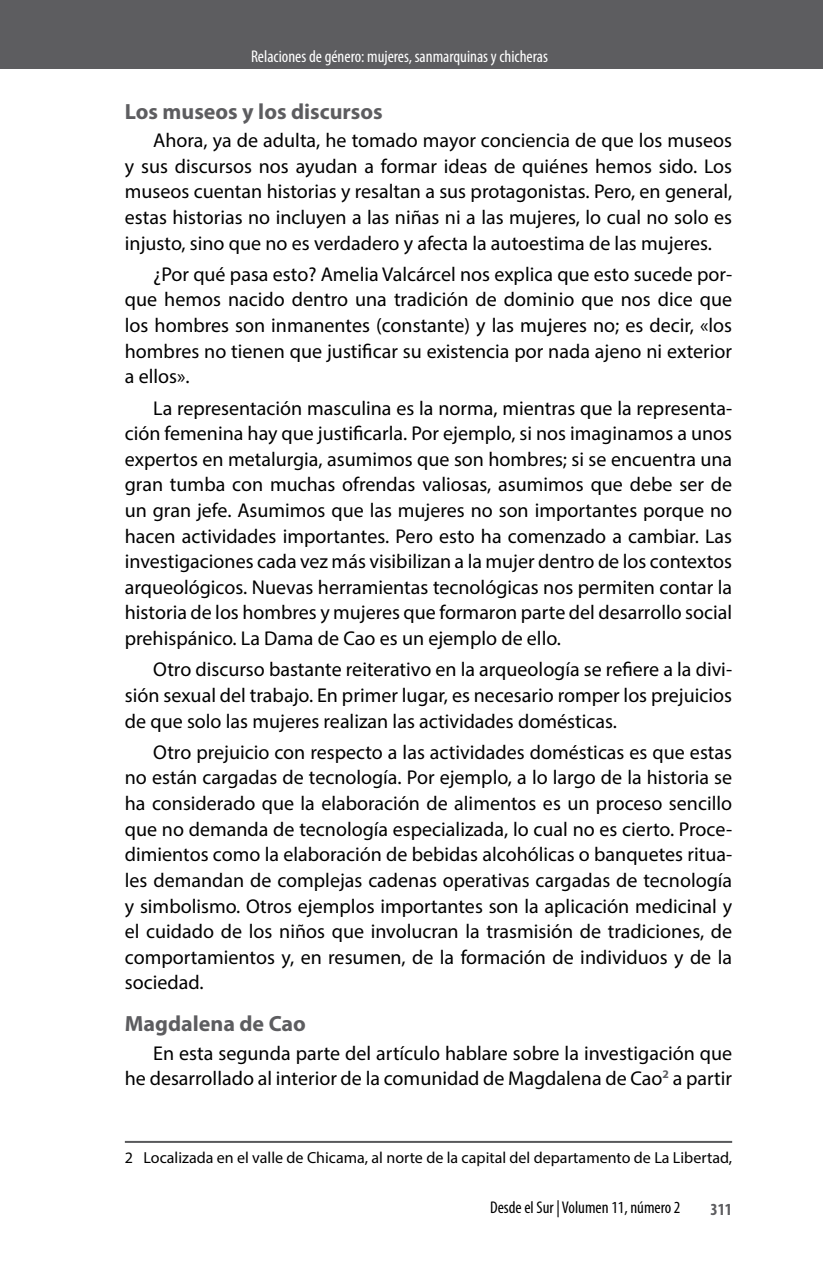
<style>
.page{position:relative;width:823px;height:1265px;background:#fff}
.page>*{position:absolute;margin:0;border:0;box-sizing:border-box;transform-origin:0 0}
.t1{font:700 22px "Myriad Pro";color:#5d5d60}
.t2{font:20px/25.6px "Myriad Pro";color:#000;text-align:justify}
.t3{font:condensed 17px "Myriad Pro";color:#fff}
.t4{font:condensed 17px "Myriad Pro";color:#000}
.t5{font:700 condensed 17px "Myriad Pro";color:#5d5d60}
.t6{font:16px "Myriad Pro";color:#000}
</style>
<div class="page">
<div style="left:0;top:0;width:822px;height:68px;background:#5d5d60"></div>
<hr style="left:125px;top:1140px;width:606px;height:2px;background:#58595b">
<p class="t3" style="left:251px;top:46px;width:298px">Relaciones de género: mujeres, sanmarquinas y chicheras</p>
<p class="t1" style="left:125px;top:97px;width:259px">Los museos y los discursos</p>
<p class="t2" style="left:125px;top:127px;width:608px;text-indent:28px">Ahora, ya de adulta, he tomado mayor conciencia de que los museos y sus discursos nos ayudan a formar ideas de quiénes hemos sido. Los museos cuentan historias y resaltan a sus protagonistas. Pero, en general, estas historias no incluyen a las niñas ni a las mujeres, lo cual no solo es injusto, sino que no es verdadero y afecta la autoestima de las mujeres.</p>
<p class="t2" style="left:125px;top:261px;width:608px;text-indent:28px">¿Por qué pasa esto? Amelia Valcárcel nos explica que esto sucede por&shy;que hemos nacido dentro una tradición de dominio que nos dice que los hombres son inmanentes (constante) y las mujeres no; es decir, «los hombres no tienen que justificar su existencia por nada ajeno ni exterior a ellos».</p>
<p class="t2" style="left:125px;top:394px;width:608px;text-indent:28px">La representación masculina es la norma, mientras que la representa&shy;ción femenina hay que justificarla. Por ejemplo, si nos imaginamos a unos expertos en metalurgia, asumimos que son hombres; si se encuentra una gran tumba con muchas ofrendas valiosas, asumimos que debe ser de un gran jefe. Asumimos que las mujeres no son importantes porque no hacen actividades importantes. Pero esto ha comenzado a cambiar. Las investigaciones cada vez más visibilizan a la mujer dentro de los contextos arqueológicos. Nuevas herramientas tecnológicas nos permiten contar la historia de los hombres y mujeres que formaron parte del desarrollo social prehispánico. La Dama de Cao es un ejemplo de ello.</p>
<p class="t2" style="left:125px;top:656px;width:608px;text-indent:28px">Otro discurso bastante reiterativo en la arqueología se refiere a la divi&shy;sión sexual del trabajo. En primer lugar, es necesario romper los prejuicios de que solo las mujeres realizan las actividades domésticas.</p>
<p class="t2" style="left:125px;top:739px;width:608px;text-indent:28px">Otro prejuicio con respecto a las actividades domésticas es que estas no están cargadas de tecnología. Por ejemplo, a lo largo de la historia se ha considerado que la elaboración de alimentos es un proceso sencillo que no demanda de tecnología especializada, lo cual no es cierto. Proce&shy;dimientos como la elaboración de bebidas alcohólicas o banquetes ritua&shy;les demandan de complejas cadenas operativas cargadas de tecnología y simbolismo. Otros ejemplos importantes son la aplicación medicinal y el cuidado de los niños que involucran la trasmisión de tradiciones, de comportamientos y, en resumen, de la formación de individuos y de la sociedad.</p>
<p class="t1" style="left:125px;top:1009px;width:182px">Magdalena de Cao</p>
<p class="t2" style="left:125px;top:1039px;width:608px;text-align:right">En esta segunda parte del artículo hablare sobre la investigación que<br>he desarrollado al interior de la comunidad de Magdalena de Cao<sup>2</sup> a partir</p>
<p class="t6" style="left:125px;top:1147px;width:608px">2 Localizada en el valle de Chicama, al norte de la capital del departamento de La Libertad,</p>
<p class="t4" style="left:489px;top:1196px;width:192px">Desde el Sur | Volumen 11, número 2</p>
<p class="t5" style="left:710px;top:1198px;width:23px">311</p>
</div>
